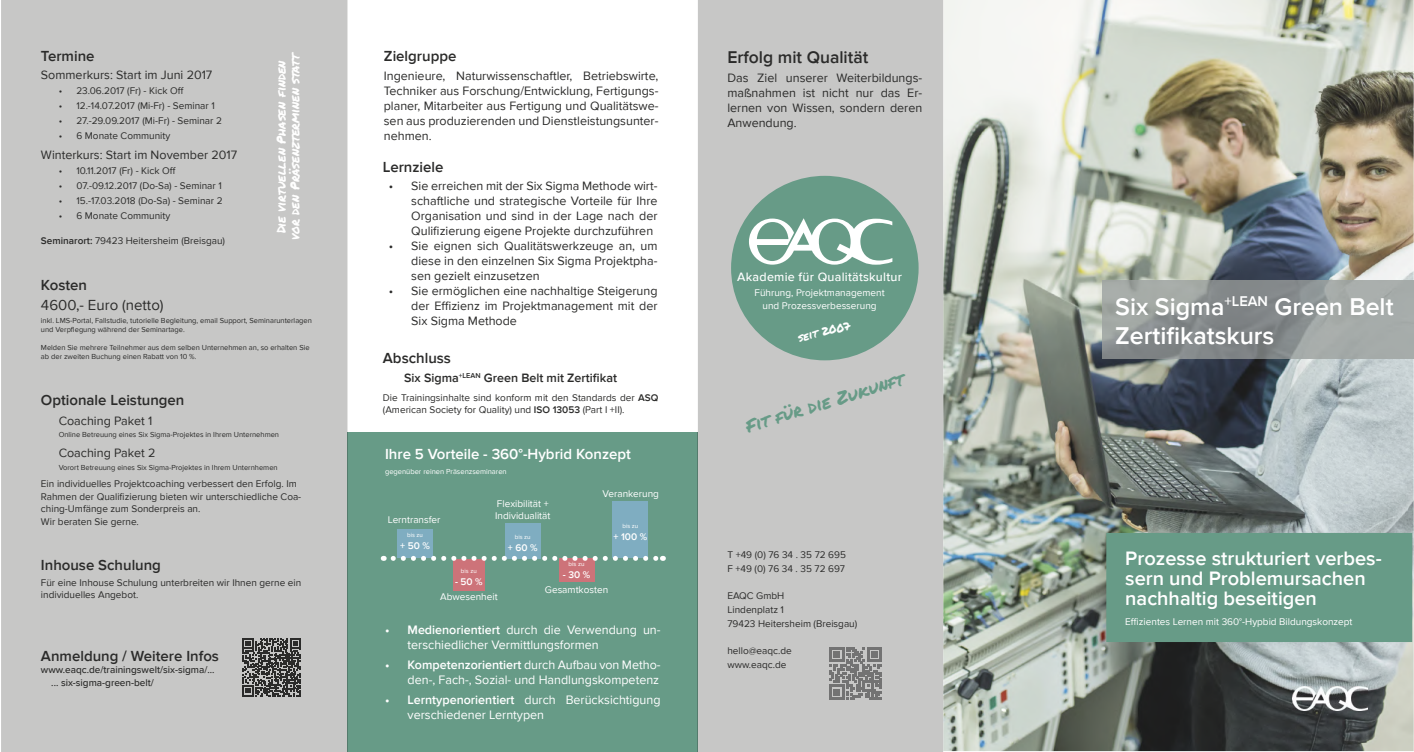
<style>
.page{position:relative;width:1414px;height:752px;background:#fff}
.page>*{position:absolute;margin:0;border:0;box-sizing:border-box;transform-origin:0 0}
.t1{font:600 25px/28.8px "Proxima Nova";color:#fff}
.t2{font:600 20px/20px "Proxima Nova";color:#fff}
.t3{font:600 17.5px "Proxima Nova";color:#2b2b2a}
.t4{font:17.5px "Permanent Marker";color:#679b87}
.t5{font:600 15px "Proxima Nova";color:#2b2b2a}
.t6{font:600 15px "Proxima Nova";color:#fff}
.t7{font:15px "Proxima Nova";color:#2b2b2a}
.t8{font:12.62px/15px "Proxima Nova";color:#fff}
.t9{font:12.5px/15px "Proxima Nova";color:#2b2b2a;text-align:justify}
.t10{font:12.5px/13.8px "Permanent Marker";letter-spacing:-.005em;color:#fff;text-align:center}
.t11{font:600 12.5px "Proxima Nova";color:#2b2b2a}
.t12{font:500 12.5px "Proxima Nova";letter-spacing:.02em;color:#fff}
.t13{font:11.25px "Permanent Marker";color:#fff}
.t14{font:10px/13.8px "Proxima Nova";color:#2b2b2a}
.t15{font:10px/12px "Proxima Nova";color:#fff}
.t16{font:500 10px/12.5px "Proxima Nova";color:#2b2b2a}
.t17{font:600 10px "Proxima Nova";color:#fff}
.t18{font:7.5px/9px "Proxima Nova";color:#2b2b2a}
.t19{font:7.5px "Proxima Nova";color:#fff}
.t20{font:6.25px "Proxima Nova";color:#fff}
.s1{font-weight:600}
</style>
<div class="page">
<div style="left:347px;top:432px;width:351px;height:319px;background:#679b87"></div>
<div style="left:1px;top:0;width:346px;height:751px;background:#c7c7c6"></div>
<hr style="left:347px;top:432px;width:1px;height:319px;background:#547b6c">
<img style="left:943px;top:0;width:470px;height:750px">
<div style="left:1107px;top:533px;width:304px;height:108px;background:#679b87"></div>
<div style="left:1106px;top:532px;width:306px;height:109px;border:1px solid #679b87"></div>
<img style="left:1292px;top:685px;width:76px;height:25px">
<div style="left:453px;top:558px;width:32px;height:32px;background:#cd7379"></div>
<div style="left:559px;top:558px;width:35px;height:23px;background:#cd7379"></div>
<div style="left:397px;top:529px;width:36px;height:28px;background:#7fadc1"></div>
<div style="left:613px;top:501px;width:35px;height:57px;background:#7fadc1"></div>
<div style="left:505px;top:523px;width:35px;height:35px;background:#7fadc1"></div>
<svg style="left:393px;top:555px;width:270px;height:5px"></svg>
<svg style="left:243px;top:637px;width:58px;height:59px;background:#626261"></svg>
<hr style="left:1413px;top:280px;width:1px;height:78px;background:#adb1af">
<img style="left:1102px;top:280px;width:311px;height:78px">
<div style="left:698px;top:0;width:245px;height:751px;background:#c7c7c6"></div>
<hr style="left:698px;top:432px;width:1px;height:319px;background:#547b6c">
<svg style="left:829px;top:647px;width:53px;height:52px;background:#8c8c8c"></svg>
<div style="left:731px;top:176px;width:187px;height:184px;background:#679b87;border-radius:50%"></div>
<svg style="left:749px;top:218px;width:143px;height:46px"></svg>
<p class="t5" style="left:41px;top:47px;width:55px">Termine</p>
<p class="t9" style="left:41px;top:68px;width:173px">Sommerkurs: Start im Juni 2017</p>
<p class="t14" style="left:59px;top:84px;width:127px">• 23.06.2017 (Fr) - Kick Off</p>
<p class="t14" style="left:59px;top:99px;width:158px">• 12.-14.07.2017 (Mi-Fr) - Seminar 1</p>
<p class="t14" style="left:59px;top:114px;width:165px">• 27.-29.09.2017 (Mi-Fr) - Seminar 2</p>
<p class="t14" style="left:59px;top:129px;width:113px">• 6 Monate Community</p>
<p class="t9" style="left:41px;top:148px;width:198px">Winterkurs: Start im November 2017</p>
<p class="t14" style="left:59px;top:164px;width:119px">• 10.11.2017 (Fr) - Kick Off</p>
<p class="t14" style="left:59px;top:179px;width:165px">• 07.-09.12.2017 (Do-Sa) - Seminar 1</p>
<p class="t14" style="left:59px;top:194px;width:165px">• 15.-17.03.2018 (Do-Sa) - Seminar 2</p>
<p class="t14" style="left:59px;top:209px;width:113px">• 6 Monate Community</p>
<p class="t14" style="left:41px;top:234px;width:186px"><span class="s1">Seminarort:</span> 79423 Heitersheim (Breisgau)</p>
<p class="t5" style="left:41px;top:276px;width:48px">Kosten</p>
<p class="t7" style="left:41px;top:296px;width:124px">4600,- Euro (netto)</p>
<p class="t18" style="left:41px;top:316px;width:272px">inkl. LMS-Portal, Fallstudie, tutorielle Begleitung, email Support, Seminarunterlagen und Verpflegung während der Seminartage.</p>
<p class="t18" style="left:41px;top:343px;width:270px">Melden Sie mehrere Teilnehmer aus dem selben Unternehmen an, so erhalten Sie ab der zweiten Buchung einen Rabatt von 10 %.</p>
<p class="t5" style="left:41px;top:391px;width:145px">Optionale Leistungen</p>
<p class="t9" style="left:59px;top:413px;width:95px">Coaching Paket 1</p>
<p class="t18" style="left:59px;top:430px;width:222px">Online Betreuung eines Six Sigma-Projektes in Ihrem Unternehmen</p>
<p class="t9" style="left:59px;top:445px;width:98px">Coaching Paket 2</p>
<p class="t18" style="left:59px;top:462px;width:220px">Vorort Betreuung eines Six Sigma-Projektes in Ihrem Unternhemen</p>
<p class="t14" style="left:41px;top:477px;width:262px;line-height:12.5px">Ein individuelles Projektcoaching verbessert den Erfolg. Im Rahmen der Qualifizierung bieten wir unterschiedliche Coa&shy;ching-Umfänge zum Sonderpreis an.<br>Wir beraten Sie gerne.</p>
<p class="t5" style="left:41px;top:556px;width:122px">Inhouse Schulung</p>
<p class="t14" style="left:41px;top:576px;width:262px;line-height:12px">Für eine Inhouse Schulung unterbreiten wir Ihnen gerne ein individuelles Angebot.</p>
<p class="t10" style="left:274px;top:239px;width:189px;rotate:-90deg">Die virtuellen Phasen finden vor den Präsenzterminen statt</p>
<p class="t5" style="left:41px;top:646px;width:180px">Anmeldung / Weitere Infos</p>
<p class="t16" style="left:51px;top:663px;width:165px;text-indent:-10px">www.eaqc.de/trainingswelt/six-sigma/... ... six-sigma-green-belt/</p>
<p class="t5" style="left:384px;top:47px;width:74px">Zielgruppe</p>
<p class="t9" style="left:384px;top:68px;width:276px">Ingenieure, Naturwissenschaftler, Betriebswirte, Techniker aus Forschung/Entwicklung, Fertigungs&shy;planer, Mitarbeiter aus Fertigung und Qualitätswe&shy;sen aus produzierenden und Dienstleistungsunter&shy;nehmen.</p>
<p class="t5" style="left:383px;top:158px;width:62px">Lernziele</p>
<p class="t9" style="left:411px;top:179px;width:248px;text-indent:-22px">• Sie erreichen mit der Six Sigma Methode wirt&shy;schaftliche und strategische Vorteile für Ihre Organisation und sind in der Lage nach der Qulifizierung eigene Projekte durchzuführen</p>
<p class="t9" style="left:411px;top:239px;width:248px;text-indent:-22px">• Sie eignen sich Qualitätswerkzeuge an, um diese in den einzelnen Six Sigma Projektpha&shy;sen gezielt einzusetzen</p>
<p class="t9" style="left:411px;top:284px;width:248px;text-indent:-22px">• Sie ermöglichen eine nachhaltige Steigerung der Effizienz im Projektmanagement mit der Six Sigma Methode</p>
<p class="t5" style="left:383px;top:349px;width:70px">Abschluss</p>
<p class="t11" style="left:404px;top:370px;width:214px">Six Sigma<sup>+LEAN</sup> Green Belt mit Zertifikat</p>
<p class="t14" style="left:383px;top:391px;width:277px;line-height:12px">Die Trainingsinhalte sind konform mit den Standards der <span class="s1">ASQ </span>(American Society for Quality) und <span class="s1">ISO 13053</span> (Part I +II).</p>
<p class="t6" style="left:385px;top:445px;width:247px">Ihre 5 Vorteile - 360°-Hybrid Konzept</p>
<p class="t19" style="left:385px;top:467px;width:123px">gegenüber reinen Präsenzseminaren</p>
<p class="t15" style="left:388px;top:514px;width:54px">Lerntransfer</p>
<p class="t20" style="left:407px;top:531px;width:17px">bis zu</p>
<p class="t17" style="left:400px;top:540px;width:31px">+ 50 %</p>
<p class="t15" style="left:495px;top:497px;width:57px">Flexibilität +<br>Individualität</p>
<p class="t15" style="left:602px;top:488px;width:58px">Verankerung</p>
<p class="t20" style="left:622px;top:522px;width:17px">bis zu</p>
<p class="t20" style="left:515px;top:532px;width:17px">bis zu</p>
<p class="t17" style="left:613px;top:530px;width:35px">+ 100 %</p>
<p class="t17" style="left:508px;top:541px;width:31px">+ 60 %</p>
<p class="t20" style="left:461px;top:566px;width:17px">bis zu</p>
<p class="t17" style="left:455px;top:575px;width:29px">- 50 %</p>
<p class="t15" style="left:440px;top:590px;width:59px">Abwesenheit</p>
<p class="t20" style="left:568px;top:560px;width:17px">bis zu</p>
<p class="t17" style="left:563px;top:569px;width:29px">- 30 %</p>
<p class="t15" style="left:545px;top:584px;width:65px">Gesamtkosten</p>
<p class="t8" style="left:408px;top:622px;width:254px;text-indent:-22px"><span class="s1">• Medienorientiert</span> durch die Verwendung un&shy;terschiedlicher Vermittlungsformen</p>
<p class="t8" style="left:385px;top:657px;width:277px;text-align:right"><span class="s1">• Kompetenzorientiert</span> durch Aufbau von Metho&shy;den-, Fach-, Sozial- und Handlungskompetenz</p>
<p class="t8" style="left:408px;top:692px;width:254px;text-indent:-22px"><span class="s1">• Lerntypenorientiert</span> durch Berücksichtigung verschiedener Lerntypen</p>
<h3 class="t3" style="left:727px;top:47px;width:142px">Erfolg mit Qualität</h3>
<p class="t9" style="left:727px;top:70px;width:196px">Das Ziel unserer Weiterbildungs&shy;maßnahmen ist nicht nur das Er&shy;lernen von Wissen, sondern deren Anwendung.</p>
<p class="t12" style="left:737px;top:270px;width:166px">Akademie für Qualitätskultur</p>
<p class="t15" style="left:755px;top:287px;width:131px;line-height:12.5px;text-align:center">Führung, Projektmanagement und Prozessverbesserung</p>
<p class="t13" style="left:796px;top:330px;width:55px;rotate:-14deg">seit 2007</p>
<h3 class="t4" style="left:742px;top:414px;width:166px;rotate:-17deg">Fit für die Zukunft</h3>
<p class="t14" style="left:727px;top:547px;width:120px">T +49 (0) 76 34 . 35 72 695<br>F +49 (0) 76 34 . 35 72 697</p>
<p class="t14" style="left:727px;top:589px;width:131px">EAQC GmbH<br>Lindenplatz 1<br>79423 Heitersheim (Breisgau)</p>
<p class="t14" style="left:727px;top:644px;width:66px">hello@eaqc.de www.eaqc.de</p>
<h1 class="t1" style="left:1115px;top:292px;width:280px">Six Sigma<sup>+LEAN</sup> Green Belt<br>Zertifikatskurs</h1>
<h2 class="t2" style="left:1125px;top:548px;width:258px">Prozesse strukturiert verbes&shy;sern und Problemursachen nachhaltig beseitigen</h2>
<p class="t15" style="left:1125px;top:616px;width:229px">Effizientes Lernen mit 360°-Hypbid Bildungskonzept</p>
</div>
